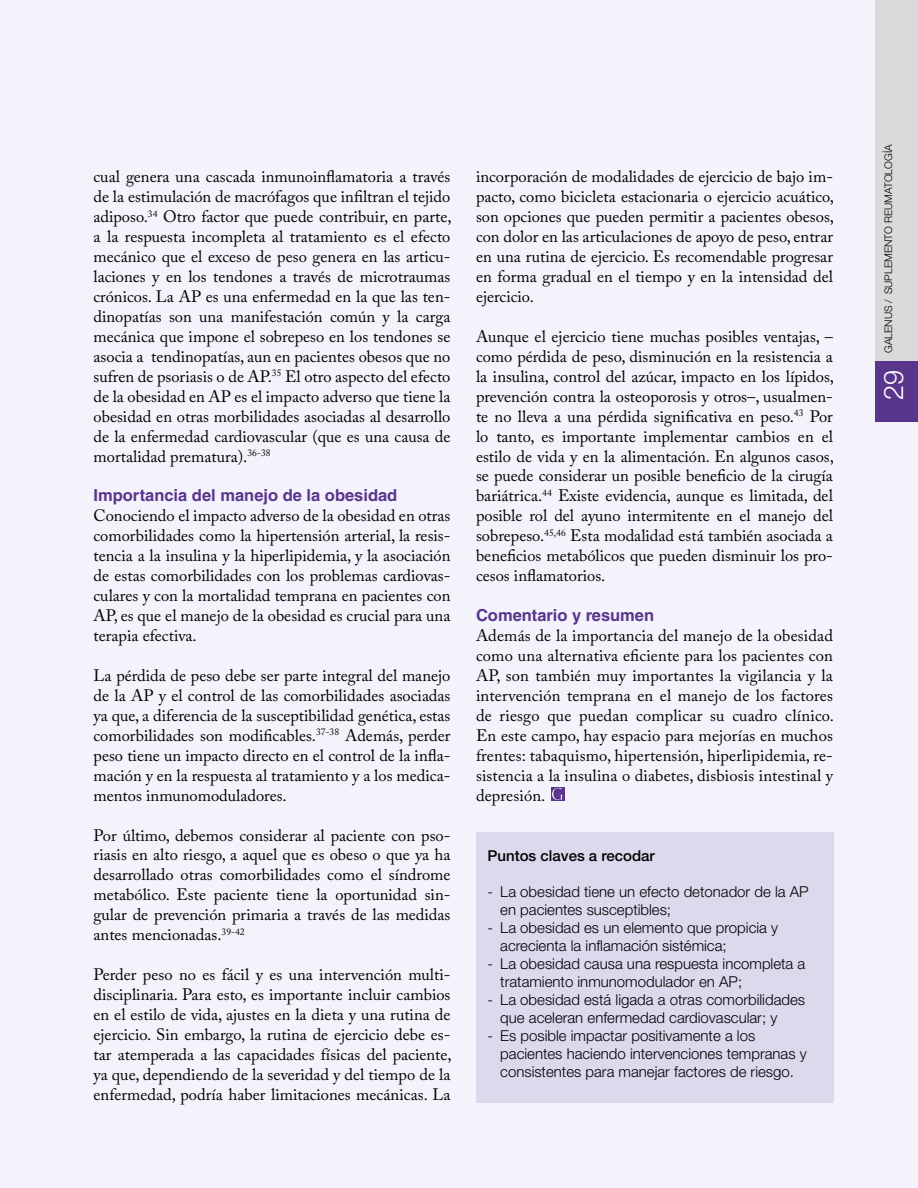
<style>
.page{position:relative;width:918px;height:1188px;background:#f4f2fa}
.page>*{position:absolute;margin:0;border:0;box-sizing:border-box;transform-origin:0 0}
.t1{font:300 27px "Helvetica Neue";color:#fff}
.t2{font:16.5px/20px "Adobe Caslon Pro";color:#000;text-align:justify}
.t3{font:700 16.5px "Helvetica LT Std";color:#59358c}
.t4{font:300 15px/18px "Helvetica Neue";color:#000}
.t5{font:500 15px "Helvetica Neue";color:#000}
.t6{font:300 10.5px "Helvetica Neue";color:#000}
</style>
<div class="page">
<div style="left:476px;top:832px;width:358px;height:271px;background:#ded8ed"></div>
<div style="left:551px;top:787px;width:14px;height:14px;background:#59358c"></div>
<svg style="left:552px;top:788px;width:11px;height:12px"></svg>
<div style="left:875px;top:0;width:43px;height:412px;background:#dadada"></div>
<div style="left:875px;top:361px;width:43px;height:61px;background:#59358c"></div>
<p class="t2" style="left:94px;top:167px;width:360px">cual genera una cascada inmunoinflamatoria a través de la estimulación de macrófagos que infiltran el tejido adiposo.<sup>34</sup> Otro factor que puede contribuir, en parte, a la respuesta incompleta al tratamiento es el efecto mecánico que el exceso de peso genera en las articu&shy;laciones y en los tendones a través de microtraumas crónicos. La AP es una enfermedad en la que las ten&shy;dinopatías son una manifestación común y la carga mecánica que impone el sobrepeso en los tendones se asocia a tendinopatías, aun en pacientes obesos que no sufren de psoriasis o de AP.<sup>35</sup> El otro aspecto del efecto de la obesidad en AP es el impacto adverso que tiene la obesidad en otras morbilidades asociadas al desarrollo de la enfermedad cardiovascular (que es una causa de mortalidad prematura).<sup>36-38</sup></p>
<p class="t3" style="left:94px;top:486px;width:305px">Importancia del manejo de la obesidad</p>
<p class="t2" style="left:94px;top:506px;width:358px">Conociendo el impacto adverso de la obesidad en otras comorbilidades como la hipertensión arterial, la resis&shy;tencia a la insulina y la hiperlipidemia, y la asociación de estas comorbilidades con los problemas cardiovas&shy;culares y con la mortalidad temprana en pacientes con AP, es que el manejo de la obesidad es crucial para una terapia efectiva.</p>
<p class="t2" style="left:94px;top:665px;width:359px">La pérdida de peso debe ser parte integral del manejo de la AP y el control de las comorbilidades asociadas ya que, a diferencia de la susceptibilidad genética, estas comorbilidades son modificables.<sup>37-38</sup> Además, perder peso tiene un impacto directo en el control de la infla&shy;mación y en la respuesta al tratamiento y a los medica&shy;mentos inmunomoduladores.</p>
<p class="t2" style="left:94px;top:825px;width:358px">Por último, debemos considerar al paciente con pso&shy;riasis en alto riesgo, a aquel que es obeso o que ya ha desarrollado otras comorbilidades como el síndrome metabólico. Este paciente tiene la oportunidad sin&shy;gular de prevención primaria a través de las medidas antes mencionadas.<sup>39-42</sup></p>
<p class="t2" style="left:94px;top:965px;width:360px">Perder peso no es fácil y es una intervención multi&shy;disciplinaria. Para esto, es importante incluir cambios en el estilo de vida, ajustes en la dieta y una rutina de ejercicio. Sin embargo, la rutina de ejercicio debe es&shy;tar atemperada a las capacidades físicas del paciente, ya que, dependiendo de la severidad y del tiempo de la enfermedad, podría haber limitaciones mecánicas. La</p>
<p class="t2" style="left:476px;top:167px;width:360px">incorporación de modalidades de ejercicio de bajo im&shy;pacto, como bicicleta estacionaria o ejercicio acuático, son opciones que pueden permitir a pacientes obesos, con dolor en las articulaciones de apoyo de peso, entrar en una rutina de ejercicio. Es recomendable progresar en forma gradual en el tiempo y en la intensidad del ejercicio.</p>
<p class="t2" style="left:476px;top:326px;width:360px">Aunque el ejercicio tiene muchas posibles ventajas, – como pérdida de peso, disminución en la resistencia a la insulina, control del azúcar, impacto en los lípidos, prevención contra la osteoporosis y otros–, usualmen&shy;te no lleva a una pérdida significativa en peso.<sup>43</sup> Por lo tanto, es importante implementar cambios en el estilo de vida y en la alimentación. En algunos casos, se puede considerar un posible beneficio de la cirugía bariátrica.<sup>44</sup> Existe evidencia, aunque es limitada, del posible rol del ayuno intermitente en el manejo del sobrepeso.<sup>45,46</sup> Esta modalidad está también asociada a beneficios metabólicos que pueden disminuir los pro&shy;cesos inflamatorios.</p>
<p class="t3" style="left:476px;top:605px;width:180px">Comentario y resumen</p>
<p class="t2" style="left:476px;top:625px;width:360px">Además de la importancia del manejo de la obesidad como una alternativa eficiente para los pacientes con AP, son también muy importantes la vigilancia y la intervención temprana en el manejo de los factores de riesgo que puedan complicar su cuadro clínico.<br>En este campo, hay espacio para mejorías en muchos frentes: tabaquismo, hipertensión, hiperlipidemia, re&shy;sistencia a la insulina o diabetes, disbiosis intestinal y depresión.</p>
<p class="t5" style="left:488px;top:847px;width:169px">Puntos claves a recodar</p>
<p class="t4" style="left:500px;top:883px;width:310px;text-indent:-13px">- La obesidad tiene un efecto detonador de la AP en pacientes susceptibles;</p>
<p class="t4" style="left:500px;top:919px;width:279px;text-indent:-13px">- La obesidad es un elemento que propicia y acrecienta la inflamación sistémica;</p>
<p class="t4" style="left:500px;top:955px;width:307px;text-indent:-13px">- La obesidad causa una respuesta incompleta a tratamiento inmunomodulador en AP;</p>
<p class="t4" style="left:500px;top:991px;width:306px;text-indent:-13px">- La obesidad está ligada a otras comorbilidades que aceleran enfermedad cardiovascular; y</p>
<p class="t4" style="left:500px;top:1027px;width:308px;text-indent:-13px">- Es posible impactar positivamente a los pacientes haciendo intervenciones tempranas y consistentes para manejar factores de riesgo.</p>
<p class="t6" style="left:882px;top:353px;width:210px;rotate:-90deg">GALENUS / SUPLEMENTO REUMATOLOGÍA</p>
<h1 class="t1" style="left:877px;top:400px;width:32px;rotate:-90deg">29</h1>
</div>
